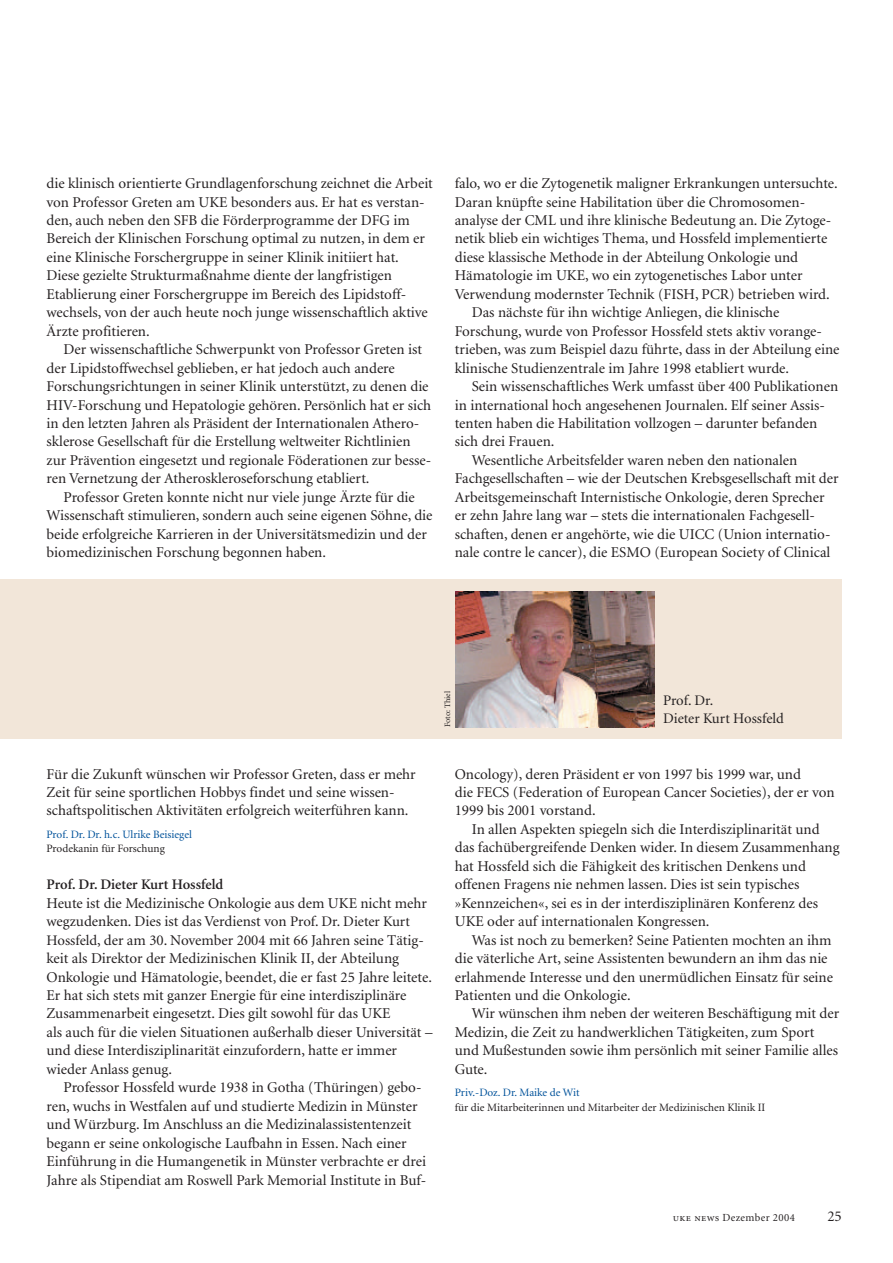
<style>
.page{position:relative;width:893px;height:1263px;background:#fff}
.page>*{position:absolute;margin:0;border:0;box-sizing:border-box;transform-origin:0 0}
.t1{font:15px/18.5px "Minion";color:#231f20}
.t2{font:600 14.7px "Minion";color:#231f20}
.t3{font:14.7px/18.5px "Minion";color:#231f20}
.t4{font:11.25px "Minion";color:#231f20}
.t5{font:11.25px "Minion";color:#01529a}
.t6{font:10.8px "Minion";letter-spacing:.035em;color:#231f20}
.t7{font:8.25px "Minion";color:#231f20}
.s1{font-size:14.7px}
.s2{font-family:"Minion Exp"}
</style>
<div class="page">
<svg style="left:0;top:579px;width:842px;height:160px;background:#dfd0c5"></svg>
<p class="t1" style="left:47px;top:175px;width:388px">die klinisch orientierte Grundlagenforschung zeichnet die Arbeit von Professor Greten am UKE besonders aus. Er hat es verstan&shy;den, auch neben den SFB die Förderprogramme der DFG im Bereich der Klinischen Forschung optimal zu nutzen, in dem er eine Klinische Forschergruppe in seiner Klinik initiiert hat.<br>Diese gezielte Strukturmaßnahme diente der langfristigen Etablierung einer Forschergruppe im Bereich des Lipidstoff&shy;wechsels, von der auch heute noch junge wissenschaftlich aktive Ärzte profitieren.</p>
<p class="t1" style="left:47px;top:341px;width:386px;text-indent:17px">Der wissenschaftliche Schwerpunkt von Professor Greten ist der Lipidstoffwechsel geblieben, er hat jedoch auch andere Forschungsrichtungen in seiner Klinik unterstützt, zu denen die HIV-Forschung und Hepatologie gehören. Persönlich hat er sich in den letzten Jahren als Präsident der Internationalen Athero&shy;sklerose Gesellschaft für die Erstellung weltweiter Richtlinien zur Prävention eingesetzt und regionale Föderationen zur besse&shy;ren Vernetzung der Atheroskleroseforschung etabliert.</p>
<p class="t1" style="left:47px;top:489px;width:387px;text-indent:17px">Professor Greten konnte nicht nur viele junge Ärzte für die Wissenschaft stimulieren, sondern auch seine eigenen Söhne, die beide erfolgreiche Karrieren in der Universitätsmedizin und der biomedizinischen Forschung begonnen haben.</p>
<p class="t1" style="left:455px;top:175px;width:385px">falo, wo er die Zytogenetik maligner Erkrankungen untersuchte.</p>
<p class="t1" style="left:455px;top:194px;width:352px">Daran knüpfte seine Habilitation über die Chromosomen-</p>
<p class="t1" style="left:455px;top:212px;width:378px">analyse der CML und ihre klinische Bedeutung an. Die Zytoge-</p>
<p class="t1" style="left:455px;top:231px;width:374px">netik blieb ein wichtiges Thema, und Hossfeld implementierte</p>
<p class="t1" style="left:455px;top:249px;width:345px">diese klassische Methode in der Abteilung Onkologie und</p>
<p class="t1" style="left:455px;top:268px;width:349px">Hämatologie im UKE, wo ein zytogenetisches Labor unter</p>
<p class="t1" style="left:455px;top:286px;width:377px">Verwendung modernster Technik (FISH, PCR) betrieben wird.</p>
<p class="t1" style="left:472px;top:304px;width:309px">Das nächste für ihn wichtige Anliegen, die klinische</p>
<p class="t1" style="left:455px;top:323px;width:369px">Forschung, wurde von Professor Hossfeld stets aktiv vorange-</p>
<p class="t1" style="left:455px;top:341px;width:386px">trieben, was zum Beispiel dazu führte, dass in der Abteilung eine</p>
<p class="t1" style="left:455px;top:360px;width:336px">klinische Studienzentrale im Jahre 1998 etabliert wurde.</p>
<p class="t1" style="left:472px;top:378px;width:368px">Sein wissenschaftliches Werk umfasst über 400 Publikationen</p>
<p class="t1" style="left:455px;top:397px;width:372px">in international hoch angesehenen Journalen. Elf seiner Assis-</p>
<p class="t1" style="left:455px;top:415px;width:364px">tenten haben die Habilitation vollzogen – darunter befanden</p>
<p class="t1" style="left:455px;top:434px;width:101px">sich drei Frauen.</p>
<p class="t1" style="left:472px;top:452px;width:327px">Wesentliche Arbeitsfelder waren neben den nationalen</p>
<p class="t1" style="left:455px;top:471px;width:385px">Fachgesellschaften – wie der Deutschen Krebsgesellschaft mit der</p>
<p class="t1" style="left:455px;top:489px;width:371px">Arbeitsgemeinschaft Internistische Onkologie, deren Sprecher</p>
<p class="t1" style="left:455px;top:507px;width:362px">er zehn Jahre lang war – stets die internationalen Fachgesell-</p>
<p class="t1" style="left:455px;top:526px;width:377px">schaften, denen er angehörte, wie die UICC (Union internatio-</p>
<p class="t1" style="left:455px;top:544px;width:377px">nale contre le cancer), die ESMO (European Society of Clinical</p>
<p class="t7" style="left:444px;top:727px;width:38px;rotate:-90deg">Foto: Thiel</p>
<p class="t3" style="left:663px;top:692px;width:122px">Prof. Dr.<br>Dieter Kurt Hossfeld</p>
<p class="t1" style="left:47px;top:766px;width:371px">Für die Zukunft wünschen wir Professor Greten, dass er mehr<br>Zeit für seine sportlichen Hobbys findet und seine wissen&shy;schaftspolitischen Aktivitäten erfolgreich weiterführen kann.</p>
<p class="t5" style="left:47px;top:830px;width:147px">Prof. Dr. Dr. h.c. Ulrike Beisiegel</p>
<p class="t4" style="left:47px;top:844px;width:120px">Prodekanin für Forschung</p>
<p class="t2" style="left:47px;top:879px;width:178px">Prof. Dr. Dieter Kurt Hossfeld</p>
<p class="t1" style="left:47px;top:895px;width:387px">Heute ist die Medizinische Onkologie aus dem UKE nicht mehr wegzudenken. Dies ist das Verdienst von <span class="s1">Prof. Dr. Dieter Kurt Hossfeld</span>, der am 30. November 2004 mit 66 Jahren seine Tätig&shy;keit als Direktor der Medizinischen Klinik II, der Abteilung Onkologie und Hämatologie, beendet, die er fast 25 Jahre leitete.<br>Er hat sich stets mit ganzer Energie für eine interdisziplinäre Zusammenarbeit eingesetzt. Dies gilt sowohl für das UKE<br>als auch für die vielen Situationen außerhalb dieser Universität – und diese Interdisziplinarität einzufordern, hatte er immer wieder Anlass genug.</p>
<p class="t1" style="left:47px;top:1079px;width:381px;text-indent:17px">Professor Hossfeld wurde 1938 in Gotha (Thüringen) gebo&shy;ren, wuchs in Westfalen auf und studierte Medizin in Münster und Würzburg. Im Anschluss an die Medizinalassistentenzeit begann er seine onkologische Laufbahn in Essen. Nach einer Einführung in die Humangenetik in Münster verbrachte er drei Jahre als Stipendiat am Roswell Park Memorial Institute in Buf-</p>
<p class="t1" style="left:455px;top:766px;width:381px">Oncology), deren Präsident er von 1997 bis 1999 war, und<br>die FECS (Federation of European Cancer Societies), der er von<br>1999 bis 2001 vorstand.</p>
<p class="t1" style="left:455px;top:821px;width:386px;text-indent:17px">In allen Aspekten spiegeln sich die Interdisziplinarität und das fachübergreifende Denken wider. In diesem Zusammenhang hat Hossfeld sich die Fähigkeit des kritischen Denkens und offenen Fragens nie nehmen lassen. Dies ist sein typisches »Kennzeichen«, sei es in der interdisziplinären Konferenz des UKE oder auf internationalen Kongressen.</p>
<p class="t1" style="left:455px;top:932px;width:380px;text-indent:17px">Was ist noch zu bemerken? Seine Patienten mochten an ihm die väterliche Art, seine Assistenten bewundern an ihm das nie erlahmende Interesse und den unermüdlichen Einsatz für seine Patienten und die Onkologie.</p>
<p class="t1" style="left:455px;top:1006px;width:386px;text-indent:17px">Wir wünschen ihm neben der weiteren Beschäftigung mit der Medizin, die Zeit zu handwerklichen Tätigkeiten, zum Sport und Mußestunden sowie ihm persönlich mit seiner Familie alles Gute.</p>
<p class="t5" style="left:455px;top:1088px;width:126px">Priv.-Doz. Dr. Maike de Wit</p>
<p class="t4" style="left:455px;top:1102px;width:312px">für die Mitarbeiterinnen und Mitarbeiter der Medizinischen Klinik II</p>
<p class="t6" style="left:673px;top:1214px;width:124px"><span class="s2">uke news</span> Dezember 2004</p>
<p class="t1" style="left:827px;top:1209px;width:16px">25</p>
</div>
